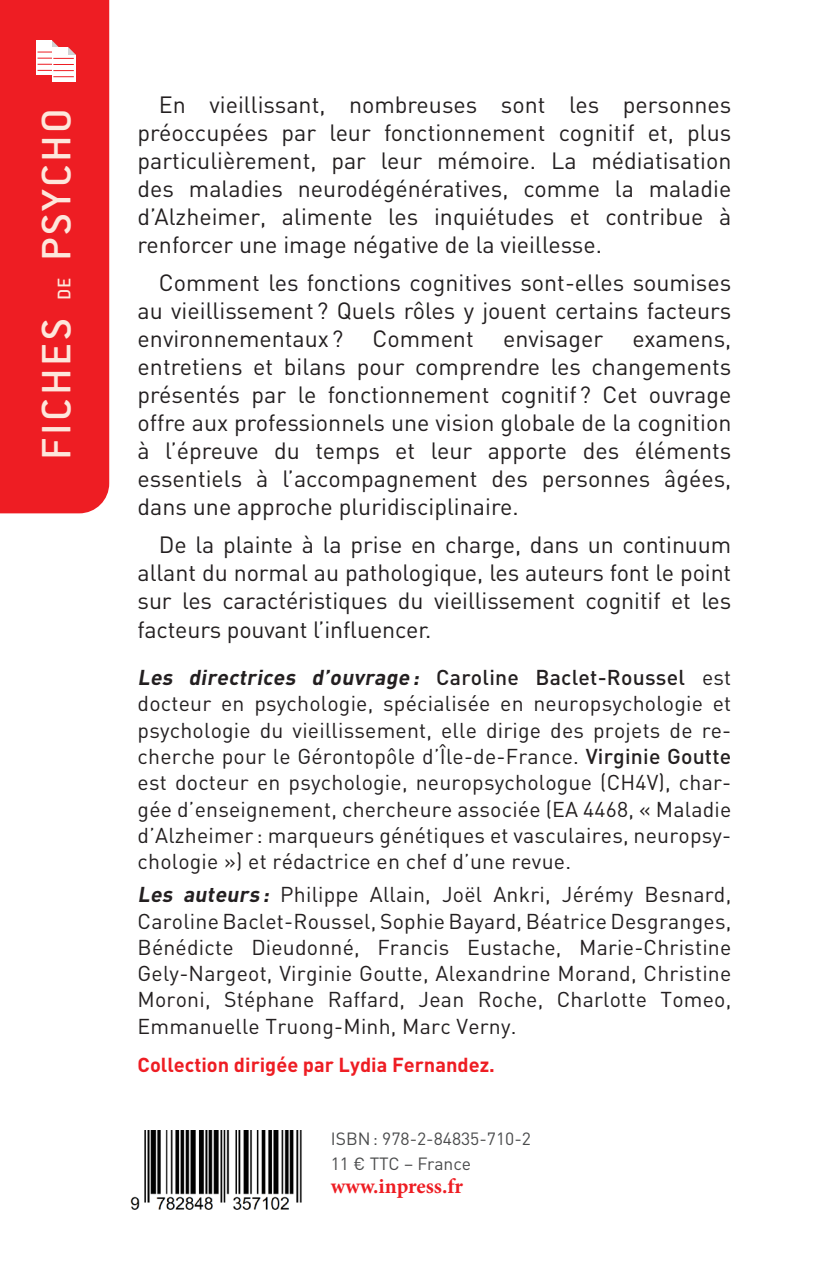
<style>
.page{position:relative;width:819px;height:1282px;background:#fff}
.page>*{position:absolute;margin:0;border:0;box-sizing:border-box;transform-origin:0 0}
.Style_de_paragraphe{font:500 45px "Conduit ITC";letter-spacing:.06em;color:#fde7dc;scale:1.07 1}
.t1{font:23.25px/28px "DIN";color:#231f20;text-align:justify}
.Style_de_paragraphe-2{font:21.25px/26.2px "DIN";letter-spacing:.01em;color:#231f20;text-align:justify}
.t2{font:700 21.25px "Minion Pro";color:#ee1d23}
.Style_de_paragraphe-3{font:700 20px "DIN";color:#ee1d23}
.Style_de_paragraphe-4{font:500 20px "Conduit ITC";color:#fde7dc;scale:1.07 1}
.t3{font:17.5px "DIN";color:#4b4c4d}
.s1{font-weight:700;font-style:italic}
.s2{font-family:"DIN Pro";font-weight:500}
</style>
<div class="page">
<div style="left:0;top:0;width:109px;height:513px;background:#ee1d23"></div>
<svg style="left:36px;top:40px;width:2px;height:35px"></svg>
<svg style="left:52px;top:77px;width:23px;height:5px"></svg>
<svg style="left:38px;top:36px;width:42px;height:41px"></svg>
<img style="left:130px;top:1130px;width:172px;height:80px">
<svg style="left:0;top:0;width:4px;height:4px"></svg>
<p class="Style_de_paragraphe" style="left:31px;top:261px;width:144px;rotate:-90deg">PSYCHO</p>
<p class="Style_de_paragraphe-4" style="left:53px;top:300px;width:22px;rotate:-90deg">DE</p>
<p class="Style_de_paragraphe" style="left:31px;top:460px;width:134px;rotate:-90deg">FICHES</p>
<p class="t1" style="left:138px;top:90px;width:595px;text-indent:21px">En vieillissant, nombreuses sont les personnes préoccupées par leur fonctionnement cognitif et, plus particulièrement, par leur mémoire. La médiatisation des maladies neurodégénératives, comme la maladie d’Alzheimer, alimente les inquiétudes et contribue à renforcer une image négative de la vieillesse.</p>
<p class="t1" style="left:138px;top:269px;width:595px;text-indent:21px">Comment les fonctions cognitives sont-elles soumises au vieillissement ? Quels rôles y jouent certains facteurs environnementaux ?</p>
<p class="t1" style="left:372px;top:324px;width:103px">Comment</p>
<p class="t1" style="left:503px;top:324px;width:102px">envisager</p>
<p class="t1" style="left:138px;top:324px;width:595px;text-indent:495px">examens, entretiens et bilans pour comprendre les changements présentés par le fonctionnement cognitif? Cet ouvrage offre aux professionnels une vision globale de la cognition à l’épreuve du temps et leur apporte des éléments essentiels à l’accompagnement des personnes âgées, dans une approche pluridisciplinaire.</p>
<p class="t1" style="left:138px;top:530px;width:595px;text-indent:21px">De la plainte à la prise en charge, dans un continuum allant du normal au pathologique, les auteurs font le point sur les caractéristiques du vieillissement cognitif et les facteurs pouvant l’influencer.</p>
<p class="Style_de_paragraphe-2" style="left:138px;top:664px;width:595px"><span class="s1">Les directrices d’ouvrage:</span> <span class="s2">Caroline Baclet-Roussel</span> est docteur en psychologie, spécialisée en neuropsychologie et psychologie du vieillissement, elle dirige des projets de re&shy;cherche pour le Gérontopôle d’Île-de-France. <span class="s2">Virginie Goutte </span>est docteur en psychologie, neuropsychologue (CH4V), char&shy;gée d’enseignement, chercheure associée (EA 4468, « Maladie d’Alzheimer : marqueurs génétiques et vasculaires, neuropsy&shy;chologie ») et rédactrice en chef d’une revue.</p>
<p class="Style_de_paragraphe-2" style="left:138px;top:881px;width:595px"><span class="s1">Les auteurs:</span> Philippe Allain, Joël Ankri, Jérémy Besnard, Caroline Baclet-Roussel, Sophie Bayard, Béatrice Desgranges, Bénédicte Dieudonné, Francis Eustache, Marie-Christine Gely-Nargeot, Virginie Goutte, Alexandrine Morand, Christine Moroni, Stéphane Raffard, Jean Roche, Charlotte Tomeo, Emmanuelle Truong-Minh, Marc Verny.</p>
<p class="Style_de_paragraphe-3" style="left:138px;top:1051px;width:359px">Collection dirigée par Lydia Fernandez.</p>
<p class="t3" style="left:331px;top:1127px;width:202px">ISBN: 978-2-84835-710-2</p>
<p class="t3" style="left:331px;top:1152px;width:142px">11 € TTC – France</p>
<p class="t2" style="left:331px;top:1170px;width:134px">www.inpress.fr</p>
</div>
